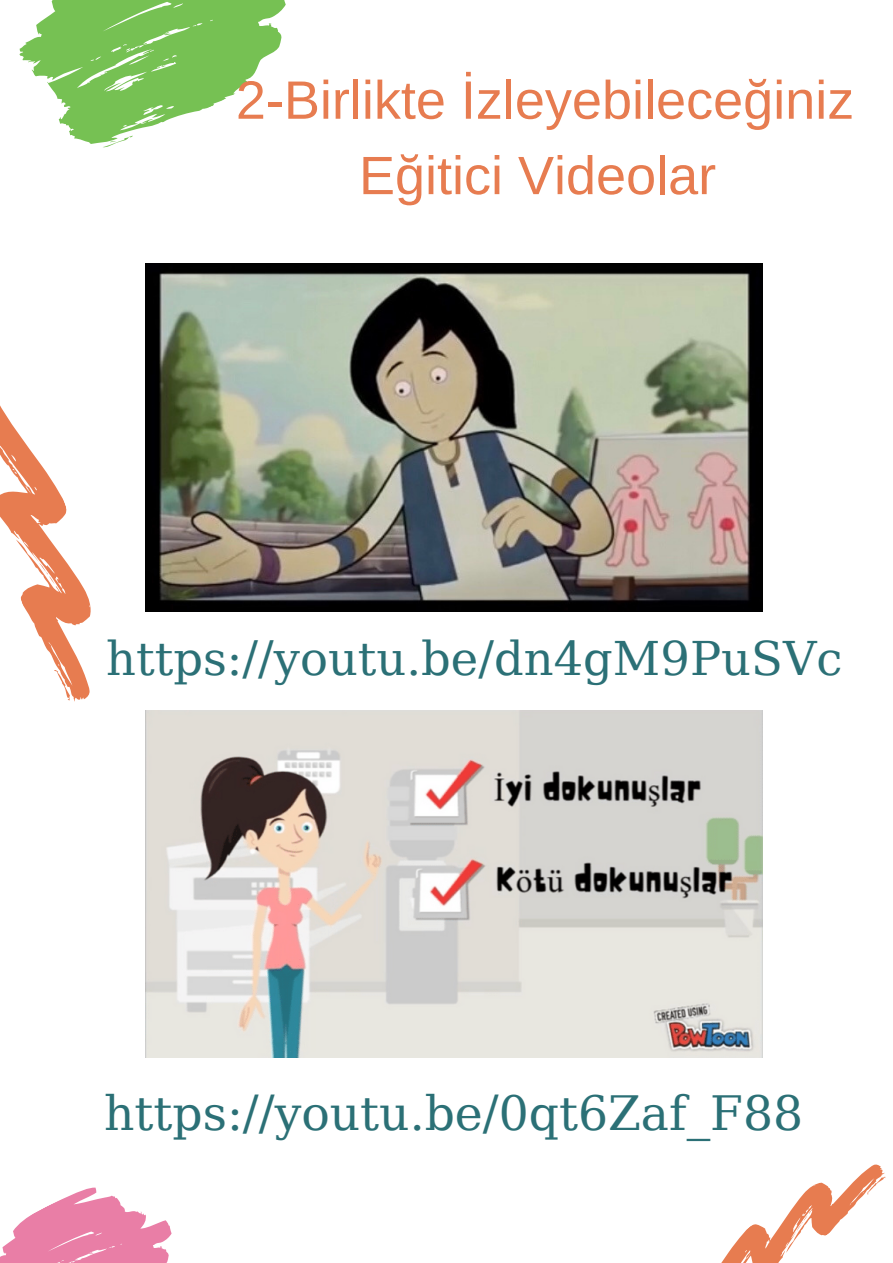
<style>
.page{position:relative;width:893px;height:1263px;background:#fff}
.page>*{position:absolute;margin:0;border:0;box-sizing:border-box;transform-origin:0 0}
.t1{font:54px/75.4px "Arimo";color:#e77c50;text-align:center}
.t2{font:47.25px "DejaVu Serif";color:#2b7076}
.t3{font:46.42px "DejaVu Serif";color:#2b7076}
</style>
<div class="page">
<svg style="left:0;top:405px;width:91px;height:297px"></svg>
<svg style="left:19px;top:0;width:267px;height:144px;fill:#76c153"></svg>
<svg style="left:103px;top:134px;width:31px;height:14px"></svg>
<svg style="left:0;top:1187px;width:172px;height:76px"></svg>
<svg style="left:721px;top:1164px;width:165px;height:99px"></svg>
<img style="left:145px;top:710px;width:618px;height:347px">
<img style="left:145px;top:264px;width:618px;height:347px">
<p class="t1" style="left:236px;top:62px;width:620px">2-Birlikte İzleyebileceğiniz<br>Eğitici Videolar</p>
<p class="t3" style="left:106px;top:632px;width:738px">https://youtu.be/dn4gM9PuSVc</p>
<p class="t2" style="left:104px;top:1086px;width:700px">https://youtu.be/0qt6Zaf_F88</p>
</div>
